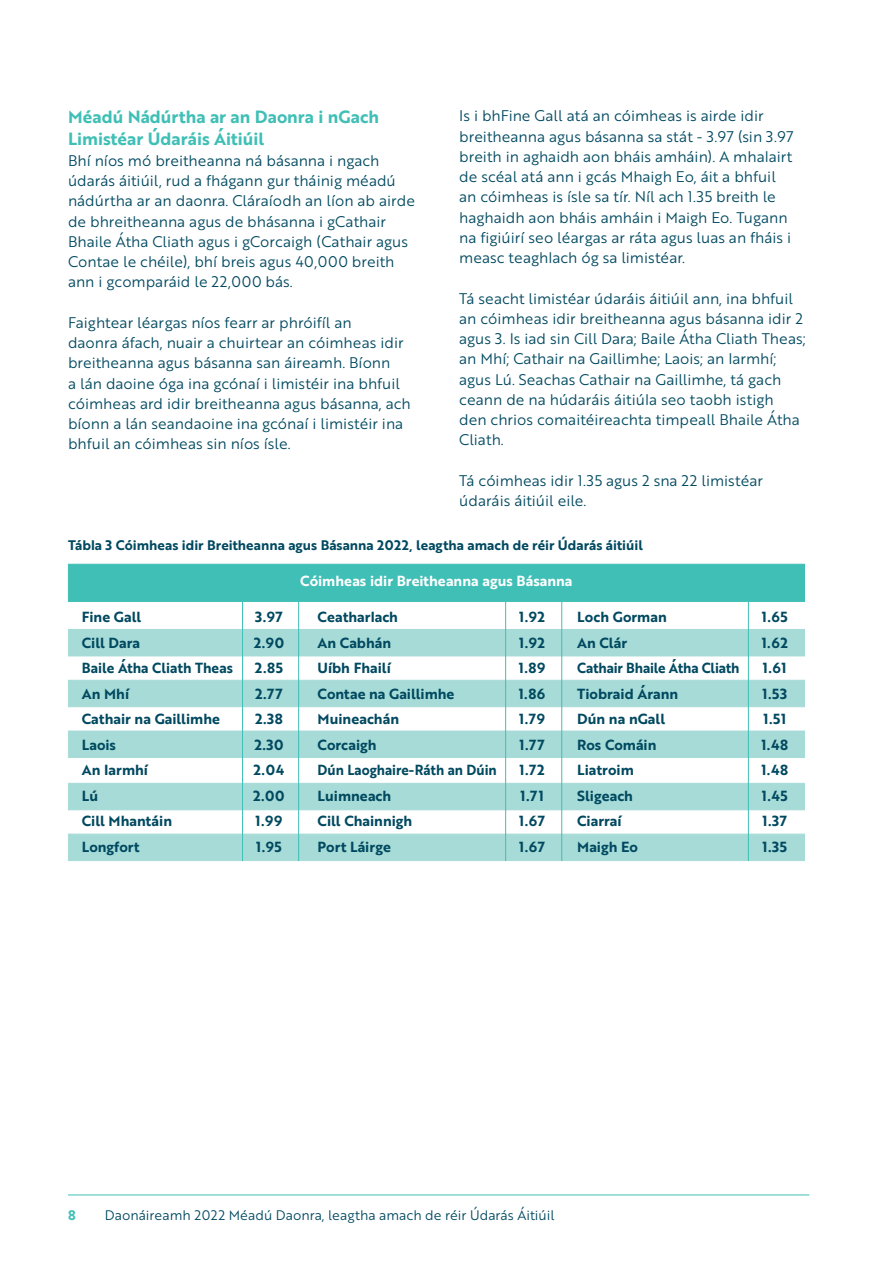
<style>
.page{position:relative;width:893px;height:1263px;background:#fff}
.page>*{position:absolute;margin:0;border:0;box-sizing:border-box;transform-origin:0 0}
.t1{font:17.25px/22.5px "Brother 1816 Bold";color:#3fbfb6}
.t2{font:15px/20.2px "Brother 1816 Book";color:#004960}
.t3{font:14.25px/25.5px "Brother 1816 Bold";color:#004960}
.t4{font:14.25px/25.5px "Brother 1816 Bold";letter-spacing:.04em;color:#004960}
.t5{font:14.25px "Brother 1816 Bold";color:#fff}
.t6{font:13.5px "Brother 1816 Bold";color:#004960}
.t7{font:13.5px "Brother 1816 Book";color:#004960}
.t8{font:13.5px "Brother 1816 Bold";color:#3fbfb6}
</style>
<div class="page">
<hr style="left:68px;top:1194px;width:741px;height:1px;background:#3fbfb6">
<div style="left:68px;top:629px;width:737px;height:27px;background:#a7dbd7"></div>
<div style="left:68px;top:680px;width:737px;height:27px;background:#a7dbd7"></div>
<div style="left:68px;top:731px;width:737px;height:27px;background:#a7dbd7"></div>
<div style="left:68px;top:834px;width:737px;height:27px;background:#a7dbd7"></div>
<div style="left:68px;top:783px;width:737px;height:27px;background:#a7dbd7"></div>
<div style="left:68px;top:564px;width:737px;height:38px;background:#3fbfb6;border:1px solid #3fbfb6"></div>
<hr style="left:242px;top:597px;width:1px;height:264px;background:#3fbfb6">
<hr style="left:298px;top:597px;width:1px;height:264px;background:#3fbfb6">
<hr style="left:505px;top:597px;width:1px;height:264px;background:#3fbfb6">
<hr style="left:561px;top:597px;width:1px;height:264px;background:#3fbfb6">
<hr style="left:748px;top:597px;width:1px;height:264px;background:#3fbfb6">
<p class="t1" style="left:68px;top:105px;width:312px">Méadú Nádúrtha ar an Daonra i nGach<br>Limistéar Údaráis Áitiúil</p>
<p class="t2" style="left:68px;top:150px;width:348px">Bhí níos mó breitheanna ná básanna i ngach údarás áitiúil, rud a fhágann gur tháinig méadú nádúrtha ar an daonra. Cláraíodh an líon ab airde de bhreitheanna agus de bhásanna i gCathair Bhaile Átha Cliath agus i gCorcaigh (Cathair agus Contae le chéile), bhí breis agus 40,000 breith ann i gcomparáid le 22,000 bás.</p>
<p class="t2" style="left:68px;top:312px;width:344px">Faightear léargas níos fearr ar phróifíl an<br>daonra áfach, nuair a chuirtear an cóimheas idir breitheanna agus básanna san áireamh. Bíonn<br>a lán daoine óga ina gcónaí i limistéir ina bhfuil cóimheas ard idir breitheanna agus básanna, ach bíonn a lán seandaoine ina gcónaí i limistéir ina bhfuil an cóimheas sin níos ísle.</p>
<p class="t2" style="left:459px;top:105px;width:336px">Is i bhFine Gall atá an cóimheas is airde idir breitheanna agus básanna sa stát - 3.97 (sin 3.97 breith in aghaidh aon bháis amháin). A mhalairt de scéal atá ann i gcás Mhaigh Eo, áit a bhfuil an cóimheas is ísle sa tír. Níl ach 1.35 breith le haghaidh aon bháis amháin i Maigh Eo. Tugann na figiúirí seo léargas ar ráta agus luas an fháis i measc teaghlach óg sa limistéar.</p>
<p class="t2" style="left:459px;top:288px;width:348px">Tá seacht limistéar údaráis áitiúil ann, ina bhfuil an cóimheas idir breitheanna agus básanna idir 2 agus 3. Is iad sin Cill Dara; Baile Átha Cliath Theas; an Mhí; Cathair na Gaillimhe; Laois; an Iarmhí; agus Lú. Seachas Cathair na Gaillimhe, tá gach ceann de na húdaráis áitiúla seo taobh istigh<br>den chrios comaitéireachta timpeall Bhaile Átha Cliath.</p>
<p class="t2" style="left:459px;top:470px;width:305px">Tá cóimheas idir 1.35 agus 2 sna 22 limistéar údaráis áitiúil eile.</p>
<p class="t6" style="left:68px;top:535px;width:576px">Tábla 3 Cóimheas idir Breitheanna agus Básanna 2022, leagtha amach de réir Údarás áitiúil</p>
<p class="t5" style="left:300px;top:570px;width:274px">Cóimheas idir Breitheanna agus Básanna</p>
<p class="t3" style="left:82px;top:604px;width:153px">Fine Gall<br>Cill Dara<br>Baile Átha Cliath Theas<br>An Mhí<br>Cathair na Gaillimhe<br>Laois<br>An Iarmhí<br>Lú<br>Cill Mhantáin<br>Longfort</p>
<p class="t3" style="left:519px;top:604px;width:28px;text-align:justify">1.92<br>1.92<br>1.89<br>1.86<br>1.79<br>1.77<br>1.72<br>1.71<br>1.67<br>1.67</p>
<p class="t3" style="left:318px;top:604px;width:181px">Ceatharlach<br>An Cabhán<br>Uíbh Fhailí<br>Contae na Gaillimhe<br>Muineachán<br>Corcaigh<br>Dún Laoghaire-Ráth an Dúin<br>Luimneach<br>Cill Chainnigh<br>Port Láirge</p>
<p class="t4" style="left:761px;top:604px;width:28px">1.65<br>1.62<br>1.61<br>1.53<br>1.51<br>1.48<br>1.48<br>1.45<br>1.37<br>1.35</p>
<p class="t3" style="left:577px;top:604px;width:164px">Loch Gorman<br>An Clár<br>Cathair Bhaile Átha Cliath<br>Tiobraid Árann<br>Dún na nGall<br>Ros Comáin<br>Liatroim<br>Sligeach<br>Ciarraí<br>Maigh Eo</p>
<p class="t4" style="left:253px;top:604px;width:33px">3.97<br>2.90<br>2.85<br>2.77<br>2.38<br>2.30<br>2.04<br>2.00<br>1.99<br>1.95</p>
<p class="t8" style="left:68px;top:1204px;width:9px">8</p>
<p class="t7" style="left:105px;top:1205px;width:451px">Daonáireamh 2022 Méadú Daonra, leagtha amach de réir Údarás Áitiúil</p>
</div>
